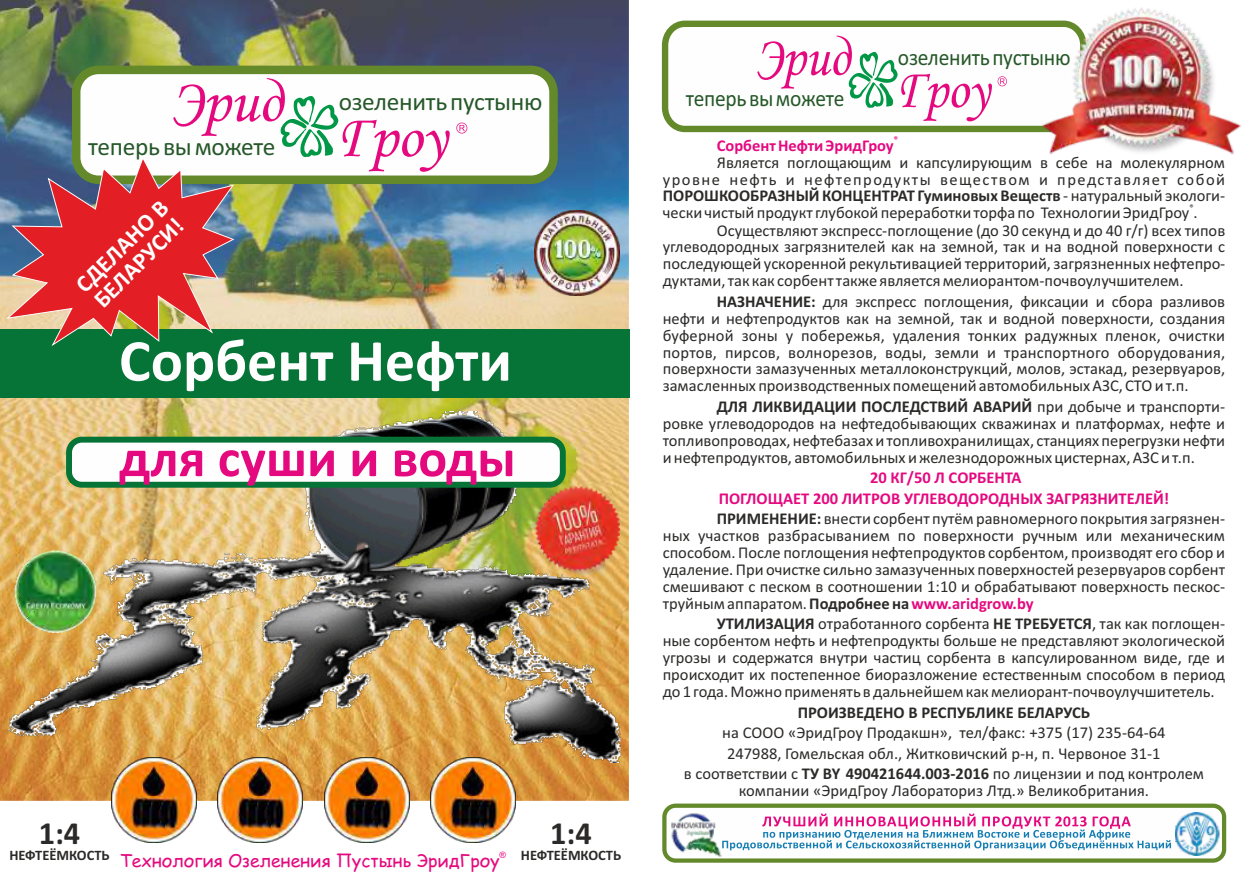
<style>
.page{position:relative;width:1259px;height:893px;background:#fff}
.page>*{position:absolute;margin:0;border:0;box-sizing:border-box;transform-origin:0 0}
.t1{font:700 60px "Calibri";color:#fefefe}
.t2{font:700 54px "Calibri";color:#e5097f}
.t3{font:700 32.25px "Calibri";color:#2b2a29}
.t4{font:25.35px "Calibri";letter-spacing:-.01em;color:#265829}
.t5{font:700 24px/23.4px "Calibri";color:#fefefe}
.t6{font:23.25px "Calibri";letter-spacing:-.01em;color:#265829;scale:.93 1}
.t7{font:17.7px "Comic Sans MS";color:#e5097f}
.t8{font:16.5px/17px "Calibri";color:#2b2a29;text-align:justify}
.t9{font:700 16.5px/20.5px "Calibri";color:#e5097f}
.t10{font:700 16.5px "Calibri";color:#2b2a29}
.t11{font:700 14.55px "Calibri";color:#2b2a29}
.t12{font:8.85px "Arial";color:#e5097f}
.t13{font:700 8.25px "Calibri";color:#e5097f}
.t14{font:8.25px "Calibri";color:#2b2a29}
.s1{font-weight:700}
.s2{color:#2b2a29}
.s3{font-weight:400;color:#2b2a29}
.s4{font-weight:700;color:#e5097f}
</style>
<div class="page">
<img style="left:0;top:0;width:628px;height:800px">
<div style="left:72px;top:66px;width:486px;height:118px;background:#fefefe;border:9px solid #63892b;border-radius:22px"></div>
<div style="left:0;top:329px;width:629px;height:69px;background:#057436"></div>
<img style="left:0;top:412px;width:629px;height:351px">
<svg style="left:64px;top:435px;width:503px;height:55px"></svg>
<img style="left:430px;top:757px;width:85px;height:85px">
<img style="left:218px;top:757px;width:85px;height:85px">
<img style="left:324px;top:757px;width:85px;height:85px">
<img style="left:111px;top:757px;width:85px;height:85px">
<svg style="left:456px;top:123px;width:11px;height:10px"></svg>
<img style="left:5px;top:78px;width:445px;height:268px">
<img style="left:534px;top:210px;width:85px;height:85px">
<img style="left:534px;top:486px;width:85px;height:91px">
<img style="left:13px;top:549px;width:85px;height:83px">
<div style="left:662px;top:21px;width:424px;height:111px;background:#fefefe;border:6px solid #63892b;border-radius:21px"></div>
<svg style="left:757px;top:36px;width:250px;height:85px"></svg>
<svg style="left:662px;top:804px;width:564px;height:59px"></svg>
<img style="left:668px;top:812px;width:54px;height:46px">
<svg style="left:722px;top:814px;width:449px;height:36px"></svg>
<img style="left:1038px;top:7px;width:203px;height:148px">
<h3 class="t4" style="left:88px;top:136px;width:189px">теперь вы можете</h3>
<h3 class="t5" style="left:73px;top:282px;width:122px;rotate:-45deg">СДЕЛАНО В<br>БЕЛАРУСИ!</h3>
<h3 class="t4" style="left:339px;top:91px;width:205px">озеленить пустыню</h3>
<h1 class="t1" style="left:119px;top:336px;width:394px">Сорбент Нефти</h1>
<h2 class="t2" style="left:119px;top:436px;width:398px">для суши и воды</h2>
<h3 class="t3" style="left:39px;top:819px;width:43px">1:4</h3>
<p class="t11" style="left:9px;top:849px;width:102px">НЕФТЕЁМКОСТЬ</p>
<p class="t12" style="left:499px;top:852px;width:8px">®</p>
<p class="t7" style="left:120px;top:853px;width:381px">Технология Озеленения Пустынь ЭридГроу</p>
<h3 class="t3" style="left:550px;top:819px;width:43px">1:4</h3>
<p class="t11" style="left:521px;top:849px;width:102px">НЕФТЕЁМКОСТЬ</p>
<h3 class="t6" style="left:686px;top:88px;width:172px">теперь вы можете</h3>
<h3 class="t6" style="left:898px;top:47px;width:187px">озеленить пустыню</h3>
<p class="t13" style="left:893px;top:136px;width:6px">®</p>
<p class="t9" style="left:717px;top:136px;width:178px">Сорбент Нефти ЭридГроу</p>
<p class="t8" style="left:663px;top:155px;width:564px;text-indent:54px">Является поглощающим и капсулирующим в себе на молекулярном уровне нефть и нефтепродукты веществом и представляет собой <span class="s1">ПОРОШКООБРАЗНЫЙ КОНЦЕНТРАТ Гуминовых Веществ</span> - натуральный экологи-</p>
<p class="t14" style="left:1189px;top:204px;width:6px">®</p>
<p class="t8" style="left:663px;top:206px;width:536px">чески чистый продукт глубокой переработки торфа по Технологии ЭридГроу .</p>
<p class="t8" style="left:717px;top:223px;width:510px">Осуществляют экспресс-поглощение (до 30 секунд и до 40 г/г) всех типов</p>
<p class="t8" style="left:663px;top:240px;width:564px">углеводородных загрязнителей как на земной, так и на водной поверхности с</p>
<p class="t8" style="left:663px;top:257px;width:564px">последующей ускоренной рекультивацией территорий, загрязненных нефтепро-</p>
<p class="t8" style="left:663px;top:274px;width:522px">дуктами, так как сорбент также является мелиорантом-почвоулучшителем.</p>
<p class="t8" style="left:663px;top:294px;width:564px;text-indent:54px"><span class="s1">НАЗНАЧЕНИЕ:</span> для экспресс поглощения, фиксации и сбора разливов нефти и нефтепродуктов как на земной, так и водной поверхности, создания буферной зоны у побережья, удаления тонких радужных пленок, очистки портов, пирсов, волнорезов, воды, земли и транспортного оборудования, поверхности замазученных металлоконструкций, молов, эстакад, резервуаров, замасленных производственных помещений автомобильных АЗС, СТО и т.п.</p>
<p class="t8" style="left:663px;top:399px;width:564px;text-indent:54px"><span class="s1">ДЛЯ ЛИКВИДАЦИИ ПОСЛЕДСТВИЙ АВАРИЙ</span> при добыче и транспорти&shy;ровке углеводородов на нефтедобывающих скважинах и платформах, нефте и топливопроводах, нефтебазах и топливохранилищах, станциях перегрузки нефти и нефтепродуктов, автомобильных и железнодорожных цистернах, АЗС и т.п.</p>
<p class="t9" style="left:717px;top:469px;width:510px;text-indent:153px">20 КГ/50 Л СОРБЕНТА<br>ПОГЛОЩАЕТ 200 ЛИТРОВ УГЛЕВОДОРОДНЫХ ЗАГРЯЗНИТЕЛЕЙ!<br><span class="s2">ПРИМЕНЕНИЕ:</span> <span class="s3">внести сорбент путём равномерного покрытия загрязнен-</span></p>
<p class="t8" style="left:663px;top:529px;width:564px">ных участков разбрасыванием по поверхности ручным или механическим способом. После поглощения нефтепродуктов сорбентом, производят его сбор и удаление. При очистке сильно замазученных поверхностей резервуаров сорбент смешивают с песком в соотношении 1:10 и обрабатывают поверхность пескос&shy;труйным аппаратом. <span class="s1">Подробнее на</span><span class="s4">www.aridgrow.by</span></p>
<p class="t8" style="left:662px;top:617px;width:564px;text-indent:54px"><span class="s1">УТИЛИЗАЦИЯ</span> отработанного сорбента <span class="s1">НЕ ТРЕБУЕТСЯ</span>, так как поглощен&shy;ные сорбентом нефть и нефтепродукты больше не представляют экологической угрозы и содержатся внутри частиц сорбента в капсулированном виде, где и происходит их постепенное биоразложение естественным способом в период до 1 года. Можно применять в дальнейшем как мелиорант-почвоулучшитетель.</p>
<p class="t10" style="left:798px;top:705px;width:294px">ПРОИЗВЕДЕНО В РЕСПУБЛИКЕ БЕЛАРУСЬ</p>
<p class="t8" style="left:684px;top:724px;width:522px;line-height:20.5px;text-align:center">на СООО «ЭридГроу Продакшн», тел/факс: +375 (17) 235-64-64<br>247988, Гомельская обл., Житковичский р-н, п. Червоное 31-1<br>в соответствии с <span class="s1">ТУ BY 490421644.003-2016</span> по лицензии и под контролем</p>
<p class="t8" style="left:739px;top:784px;width:412px">компании «ЭридГроу Лабораториз Лтд.» Великобритания.</p>
</div>
